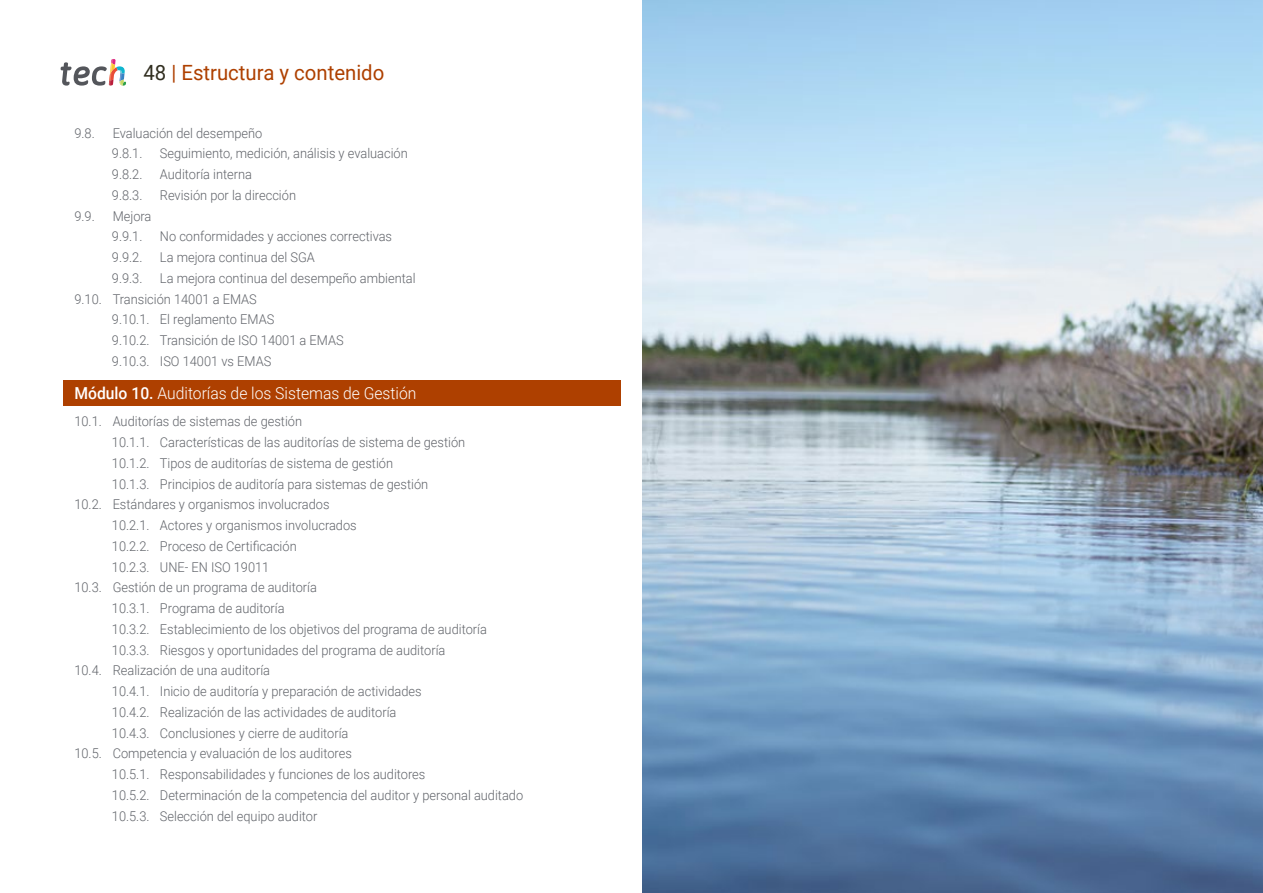
<style>
.page{position:relative;width:1263px;height:893px;background:#fff}
.page>*{position:absolute;margin:0;border:0;box-sizing:border-box;transform-origin:0 0}
.t1{font:21px "Roboto";color:#ae4000}
.t2{font:300 16.5px "Roboto";color:#fff;scale:.95 1}
.t3{font:300 13.5px/20.7px "Roboto";color:#61646a;scale:.95 1}
.s1{color:#312e20}
.s2{font-weight:500}
</style>
<div class="page">
<svg style="left:61px;top:59px;width:65px;height:27px"></svg>
<div style="left:63px;top:380px;width:558px;height:25px;background:#ae4000"></div>
<img style="left:642px;top:0;width:621px;height:893px">
<h1 class="t1" style="left:144px;top:57px;width:242px"><span class="s1">48</span> | Estructura y contenido</h1>
<p class="t3" style="left:74px;top:122px;width:23px">9.8.</p>
<p class="t3" style="left:112px;top:122px;width:160px">Evaluación del desempeño<br>9.8.1.</p>
<p class="t3" style="left:160px;top:143px;width:262px">Seguimiento, medición, análisis y evaluación</p>
<p class="t3" style="left:112px;top:164px;width:34px">9.8.2.</p>
<p class="t3" style="left:160px;top:164px;width:99px">Auditoría interna</p>
<p class="t3" style="left:112px;top:184px;width:34px">9.8.3.</p>
<p class="t3" style="left:160px;top:184px;width:145px">Revisión por la dirección</p>
<p class="t3" style="left:74px;top:205px;width:23px">9.9.</p>
<p class="t3" style="left:112px;top:205px;width:43px">Mejora<br>9.9.1.</p>
<p class="t3" style="left:160px;top:226px;width:246px">No conformidades y acciones correctivas</p>
<p class="t3" style="left:112px;top:247px;width:34px">9.9.2.</p>
<p class="t3" style="left:160px;top:247px;width:165px">La mejora continua del SGA</p>
<p class="t3" style="left:112px;top:267px;width:34px">9.9.3.</p>
<p class="t3" style="left:160px;top:267px;width:271px">La mejora continua del desempeño ambiental</p>
<p class="t3" style="left:74px;top:288px;width:193px">9.10. Transición 14001 a EMAS</p>
<p class="t3" style="left:112px;top:309px;width:172px">9.10.1. El reglamento EMAS</p>
<p class="t3" style="left:112px;top:330px;width:245px">9.10.2. Transición de ISO 14001 a EMAS</p>
<p class="t3" style="left:112px;top:350px;width:169px">9.10.3. ISO 14001 vs EMAS</p>
<p class="t2" style="left:74px;top:382px;width:362px"><span class="s2">Módulo 10.</span> Auditorías de los Sistemas de Gestión</p>
<p class="t3" style="left:74px;top:411px;width:241px">10.1. Auditorías de sistemas de gestión</p>
<p class="t3" style="left:112px;top:431px;width:373px">10.1.1. Características de las auditorías de sistema de gestión</p>
<p class="t3" style="left:112px;top:452px;width:298px">10.1.2. Tipos de auditorías de sistema de gestión</p>
<p class="t3" style="left:112px;top:473px;width:334px">10.1.3. Principios de auditoría para sistemas de gestión</p>
<p class="t3" style="left:74px;top:494px;width:270px">10.2. Estándares y organismos involucrados</p>
<p class="t3" style="left:112px;top:514px;width:259px">10.2.1. Actores y organismos involucrados</p>
<p class="t3" style="left:112px;top:535px;width:196px">10.2.2. Proceso de Certificación</p>
<p class="t3" style="left:112px;top:556px;width:167px">10.2.3. UNE- EN ISO 19011</p>
<p class="t3" style="left:74px;top:577px;width:257px">10.3. Gestión de un programa de auditoría</p>
<p class="t3" style="left:112px;top:597px;width:183px">10.3.1. Programa de auditoría</p>
<p class="t3" style="left:112px;top:618px;width:396px">10.3.2. Establecimiento de los objetivos del programa de auditoría</p>
<p class="t3" style="left:112px;top:639px;width:353px">10.3.3. Riesgos y oportunidades del programa de auditoría</p>
<p class="t3" style="left:74px;top:660px;width:207px">10.4. Realización de una auditoría</p>
<p class="t3" style="left:112px;top:680px;width:328px">10.4.1. Inicio de auditoría y preparación de actividades</p>
<p class="t3" style="left:112px;top:701px;width:301px">10.4.2. Realización de las actividades de auditoría</p>
<p class="t3" style="left:112px;top:722px;width:250px">10.4.3. Conclusiones y cierre de auditoría</p>
<p class="t3" style="left:74px;top:743px;width:293px">10.5. Competencia y evaluación de los auditores</p>
<p class="t3" style="left:112px;top:763px;width:331px">10.5.1. Responsabilidades y funciones de los auditores</p>
<p class="t3" style="left:112px;top:784px;width:434px">10.5.2. Determinación de la competencia del auditor y personal auditado</p>
<p class="t3" style="left:112px;top:805px;width:218px">10.5.3. Selección del equipo auditor</p>
</div>
